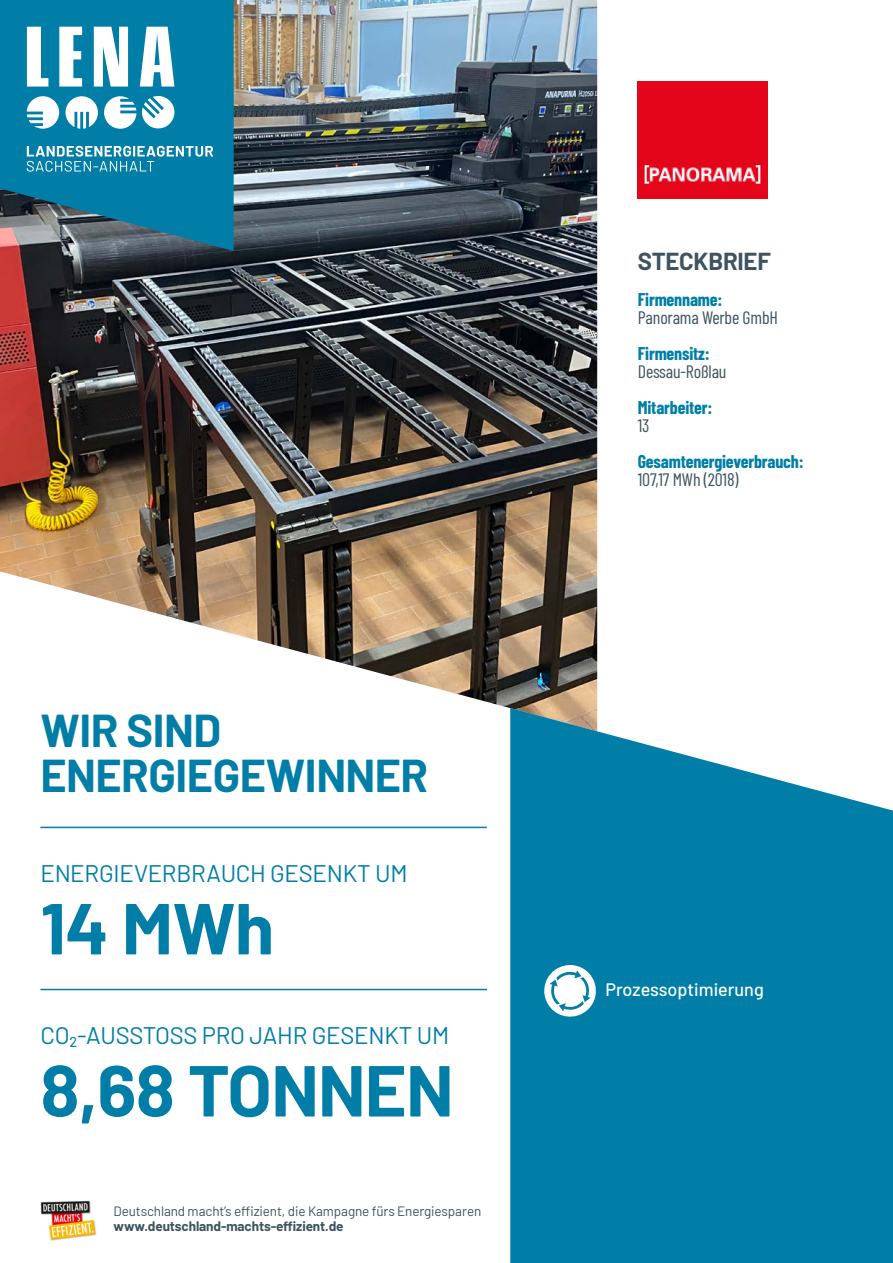
<style>
.page{position:relative;width:893px;height:1263px;background:#fff}
.page>*{position:absolute;margin:0;border:0;box-sizing:border-box;transform-origin:0 0}
.t1{font:700 72px "Barlow";letter-spacing:-.01em;color:#007ea7}
.t2{font:700 45px/45px "Barlow";letter-spacing:-.01em;color:#007ea7}
.t3{font:24px "Barlow";letter-spacing:-.01em;color:#007ea7}
.t4{font:700 24px "Barlow";letter-spacing:-.01em;color:#3c545f}
.t5{font:700 18px "Barlow Condensed";letter-spacing:-.01em;color:#007ea7}
.t6{font:18px "Barlow Condensed";letter-spacing:-.01em;color:#3c545f}
.t7{font:500 18px "Barlow";color:#fff}
.t8{font:13.5px "Barlow";letter-spacing:-.01em;color:#3c545f}
.t9{font:700 13.5px "Barlow";letter-spacing:-.01em;color:#3c545f}
</style>
<div class="page">
<img style="left:0;top:0;width:597px;height:708px">
<svg style="left:510px;top:708px;width:383px;height:555px;fill:#007ea7"></svg>
<svg style="left:0;top:0;width:234px;height:251px;fill:#007ea7"></svg>
<svg style="left:27px;top:146px;width:186px;height:26px"></svg>
<svg style="left:27px;top:27px;width:21px;height:60px"></svg>
<svg style="left:59px;top:27px;width:23px;height:60px"></svg>
<svg style="left:94px;top:27px;width:34px;height:60px"></svg>
<svg style="left:140px;top:27px;width:34px;height:60px"></svg>
<svg style="left:27px;top:96px;width:32px;height:33px"></svg>
<svg style="left:104px;top:96px;width:32px;height:33px"></svg>
<svg style="left:142px;top:96px;width:32px;height:32px"></svg>
<svg style="left:65px;top:96px;width:33px;height:33px"></svg>
<hr style="left:40px;top:827px;width:447px;height:1px;background:#007ea7">
<hr style="left:40px;top:989px;width:447px;height:1px;background:#007ea7">
<img style="left:638px;top:82px;width:130px;height:117px">
<img style="left:40px;top:1200px;width:57px;height:41px">
<svg style="left:544px;top:965px;width:53px;height:52px"></svg>
<h2 class="t2" style="left:40px;top:705px;width:389px">WIR SIND<br>ENERGIEGEWINNER</h2>
<h3 class="t3" style="left:40px;top:856px;width:369px">ENERGIEVERBRAUCH GESENKT UM</h3>
<h1 class="t1" style="left:40px;top:875px;width:235px">14 MWh</h1>
<h3 class="t3" style="left:40px;top:1018px;width:410px">CO2-AUSSTOSS PRO JAHR GESENKT UM</h3>
<h1 class="t1" style="left:40px;top:1037px;width:415px">8,68 TONNEN</h1>
<p class="t8" style="left:114px;top:1202px;width:369px">Deutschland macht’s effizient, die Kampagne fürs Energiesparen</p>
<p class="t9" style="left:114px;top:1216px;width:232px">www.deutschland-machts-effizient.de</p>
<h3 class="t4" style="left:638px;top:244px;width:134px">STECKBRIEF</h3>
<p class="t5" style="left:638px;top:287px;width:86px">Firmenname:</p>
<p class="t6" style="left:638px;top:305px;width:142px">Panorama Werbe GmbH</p>
<p class="t5" style="left:638px;top:341px;width:73px">Firmensitz:</p>
<p class="t6" style="left:638px;top:359px;width:90px">Dessau-Roßlau</p>
<p class="t5" style="left:638px;top:395px;width:76px">Mitarbeiter:</p>
<p class="t6" style="left:638px;top:413px;width:13px">13</p>
<p class="t5" style="left:638px;top:449px;width:167px">Gesamtenergieverbrauch:</p>
<p class="t6" style="left:638px;top:467px;width:102px">107,17 MWh (2018)</p>
<p class="t7" style="left:605px;top:977px;width:160px">Prozessoptimierung</p>
</div>
